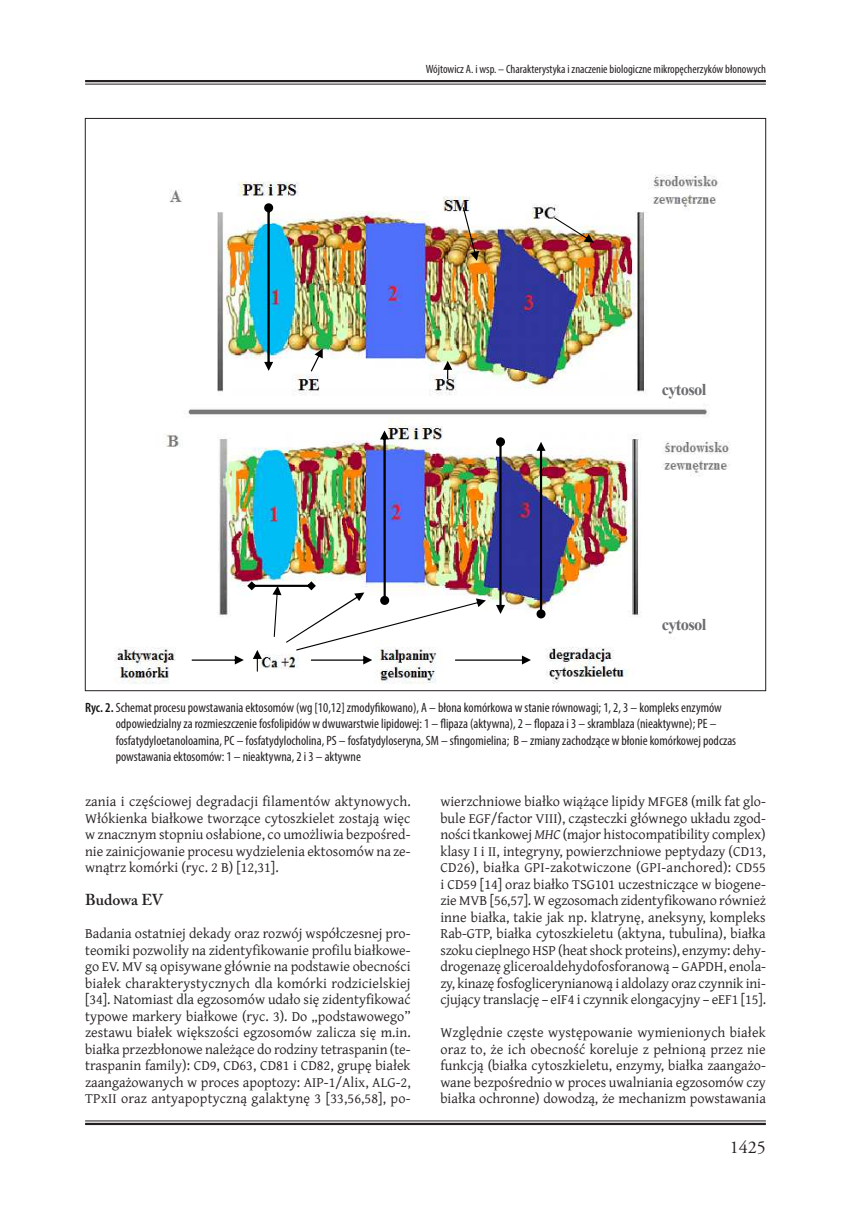
<style>
.page{position:relative;width:851px;height:1212px;background:#fff}
.page>*{position:absolute;margin:0;border:0;box-sizing:border-box;transform-origin:0 0}
.t1{font:18px "Adobe Garamond Pro";color:#231f20}
.t2{font:700 16.5px "Times New Roman";letter-spacing:-.04em;color:#6c6d70}
.Mały_Sródtytuł{font:600 15.75px "Adobe Caslon Pro";color:#231f20}
.Body_tekst{font:14.25px/16.5px "Gentium Plus";color:#231f20;text-align:justify}
.Podpis{font:condensed 13.5px/16.5px "Myriad Pro";color:#231f20}
.t3{font:condensed 12px "Myriad Pro";color:#231f20}
.s1{font-weight:600;color:#131413}
.s2{font-style:italic}
</style>
<div class="page">
<hr style="left:85px;top:1123px;width:680px;height:2px;background:#231f20">
<hr style="left:85px;top:1120px;width:680px;height:1px;background:#231f20">
<hr style="left:85px;top:84px;width:680px;height:1px;background:#231f20">
<hr style="left:85px;top:80px;width:680px;height:2px;background:#231f20">
<img style="left:114px;top:174px;width:616px;height:510px">
<svg style="left:264px;top:203px;width:9px;height:168px;background:#218baa"></svg>
<svg style="left:311px;top:348px;width:11px;height:23px"></svg>
<svg style="left:443px;top:361px;width:9px;height:18px"></svg>
<svg style="left:463px;top:207px;width:16px;height:54px"></svg>
<svg style="left:554px;top:217px;width:40px;height:26px"></svg>
<img style="left:191px;top:430px;width:354px;height:242px">
<div style="left:654px;top:377px;width:59px;height:24px;background:#fff"></div>
<div style="left:654px;top:613px;width:59px;height:24px;background:#fff"></div>
<p class="t3" style="left:426px;top:62px;width:341px">Wójtowicz A. i wsp. – Charakterystyka i znaczenie biologiczne mikropęcherzyków błonowych</p>
<p class="t2" style="left:661px;top:378px;width:46px">cytosol</p>
<p class="t2" style="left:661px;top:613px;width:46px">cytosol</p>
<p class="Podpis" style="left:116px;top:699px;width:622px;text-indent:-31px"><span class="s1">Ryc. 2.</span> Schemat procesu powstawania ektosomów (wg [10,12] zmodyfikowano), A – błona komórkowa w stanie równowagi; 1, 2, 3 – kompleks enzymów odpowiedzialny za rozmieszczenie fosfolipidów w dwuwarstwie lipidowej: 1 – flipaza (aktywna), 2 – flopaza i 3 – skramblaza (nieaktywne); PE – fosfatydyloetanoloamina, PC – fosfatydylocholina, PS – fosfatydyloseryna, SM – sfingomielina; B – zmiany zachodzące w błonie komórkowej podczas powstawania ektosomów: 1 – nieaktywna, 2 i 3 – aktywne</p>
<p class="Body_tekst" style="left:85px;top:792px;width:327px">zania i częściowej degradacji filamentów aktynowych.<br>Włókienka białkowe tworzące cytoszkielet zostają więc w znacznym stopniu osłabione, co umożliwia bezpośred&shy;nie zainicjowanie procesu wydzielenia ektosomów na ze&shy;wnątrz komórki (ryc. 2 B) [12,31].</p>
<p class="Mały_Sródtytuł" style="left:85px;top:891px;width:79px">Budowa EV</p>
<p class="Body_tekst" style="left:85px;top:924px;width:327px">Badania ostatniej dekady oraz rozwój współczesnej pro&shy;teomiki pozwoliły na zidentyfikowanie profilu białkowe&shy;go EV. MV są opisywane głównie na podstawie obecności białek charakterystycznych dla komórki rodzicielskiej [34]. Natomiast dla egzosomów udało się zidentyfikować typowe markery białkowe (ryc. 3). Do „podstawowego” zestawu białek większości egzosomów zalicza się m.in. białka przezbłonowe należące do rodziny tetraspanin (te&shy;traspanin family): CD9, CD63, CD81 i CD82, grupę białek zaangażowanych w proces apoptozy: AIP-1/Alix, ALG-2, TPxII oraz antyapoptyczną galaktynę 3 [33,56,58], po-</p>
<p class="Body_tekst" style="left:440px;top:792px;width:327px">wierzchniowe białko wiążące lipidy MFGE8 (milk fat glo&shy;bule EGF/factor VIII), cząsteczki głównego układu zgod&shy;ności tkankowej <span class="s2">MHC</span> (major histocompatibility complex) klasy I i II, integryny, powierzchniowe peptydazy (CD13, CD26), białka GPI-zakotwiczone (GPI-anchored): CD55 i CD59 [14] oraz białko TSG101 uczestniczące w biogene&shy;zie MVB [56,57]. W egzosomach zidentyfikowano również inne białka, takie jak np. klatrynę, aneksyny, kompleks Rab-GTP, białka cytoszkieletu (aktyna, tubulina), białka szoku cieplnego HSP (heat shock proteins), enzymy: dehy&shy;drogenazę gliceroaldehydofosforanową – GAPDH, enola&shy;zy, kinazę fosfoglicerynianową i aldolazy oraz czynnik ini&shy;cjujący translację – eIF4 i czynnik elongacyjny – eEF1 [15].</p>
<p class="Body_tekst" style="left:440px;top:1023px;width:327px">Względnie częste występowanie wymienionych białek oraz to, że ich obecność koreluje z pełnioną przez nie funkcją (białka cytoszkieletu, enzymy, białka zaangażo&shy;wane bezpośrednio w proces uwalniania egzosomów czy białka ochronne) dowodzą, że mechanizm powstawania</p>
<p class="t1" style="left:729px;top:1136px;width:37px">1425</p>
</div>
